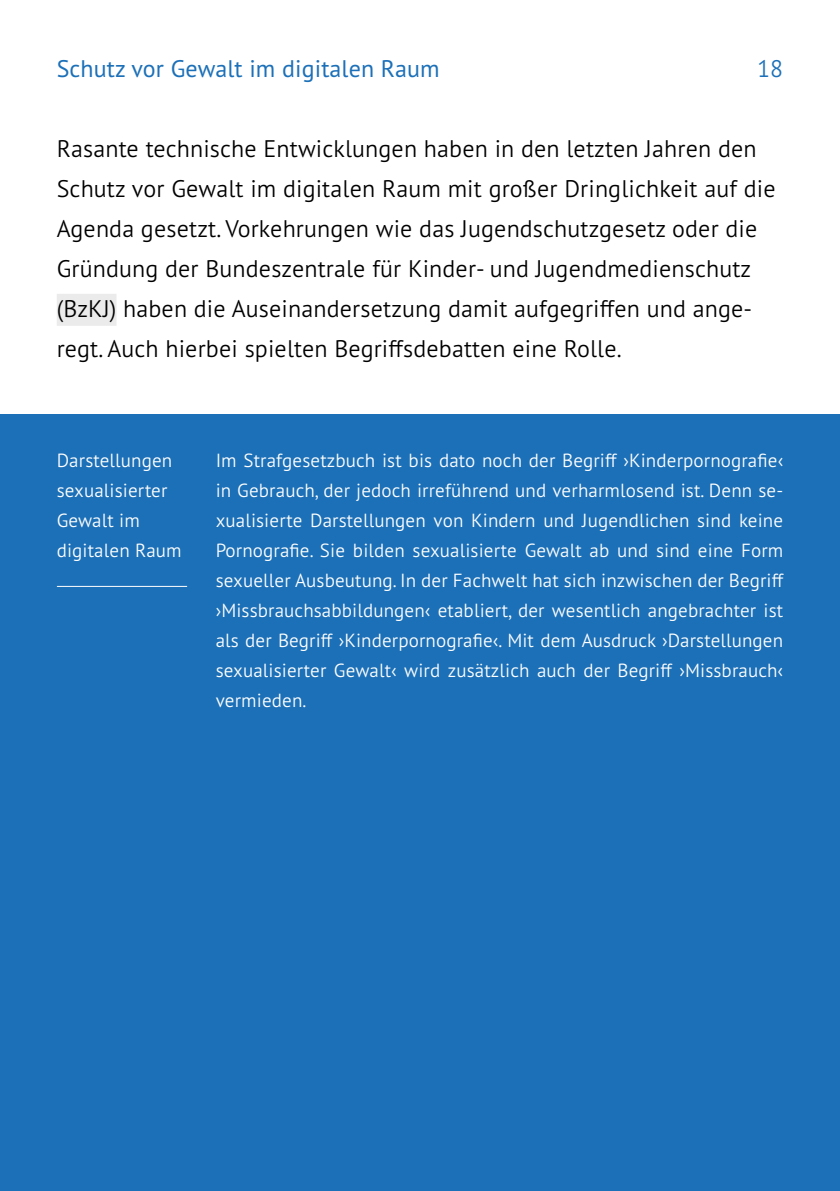
<style>
.page{position:relative;width:840px;height:1191px;background:#fff}
.page>*{position:absolute;margin:0;border:0;box-sizing:border-box;transform-origin:0 0}
.Einleitung_new{font:300 24px/40px "PT Sans Pro";letter-spacing:.005em;color:#000}
.Header_new{font:24px "PT Sans Pro";letter-spacing:.005em;color:#1c70b8}
.Seintenzahl_blau{font:300 24px "PT Sans Pro";color:#1c70b8}
.Fließtext_Info{font:300 19px/30px "PT Sans Pro";letter-spacing:.005em;color:#fff;text-align:justify}
.Info{font:300 19px/30px "PT Sans Pro";letter-spacing:.005em;color:#fff}
</style>
<div class="page">
<div style="left:0;top:414px;width:839px;height:777px;background:#1c70b8"></div>
<div style="left:57px;top:294px;width:59px;height:32px;background:#ebebec"></div>
<hr style="left:57px;top:586px;width:130px;height:1px;background:#fff">
<p class="Header_new" style="left:57px;top:53px;width:384px">Schutz vor Gewalt im digitalen Raum</p>
<p class="Seintenzahl_blau" style="left:756px;top:53px;width:28px">18</p>
<p class="Einleitung_new" style="left:57px;top:128px;width:720px">Rasante technische Entwicklungen haben in den letzten Jahren den Schutz vor Gewalt im digitalen Raum mit großer Dringlichkeit auf die Agenda gesetzt. Vorkehrungen wie das Jugendschutzgesetz oder die Gründung der Bundeszentrale für Kinder- und Jugendmedienschutz (BzKJ) haben die Auseinandersetzung damit aufgegriffen und ange&shy;regt. Auch hierbei spielten Begriffsdebatten eine Rolle.</p>
<p class="Info" style="left:57px;top:444px;width:126px">Darstellungen sexualisierter<br>Gewalt im digitalen Raum</p>
<p class="Fließtext_Info" style="left:215px;top:444px;width:569px">Im Strafgesetzbuch ist bis dato noch der Begriff ›Kinderpornografie‹ in Gebrauch, der jedoch irreführend und verharmlosend ist. Denn se&shy;xualisierte Darstellungen von Kindern und Jugendlichen sind keine Pornografie. Sie bilden sexualisierte Gewalt ab und sind eine Form sexueller Ausbeutung. In der Fachwelt hat sich inzwischen der Begriff ›Missbrauchsabbildungen‹ etabliert, der wesentlich angebrachter ist als der Begriff ›Kinderpornografie‹. Mit dem Ausdruck ›Darstellungen sexualisierter Gewalt‹ wird zusätzlich auch der Begriff ›Missbrauch‹ vermieden.</p>
</div>
